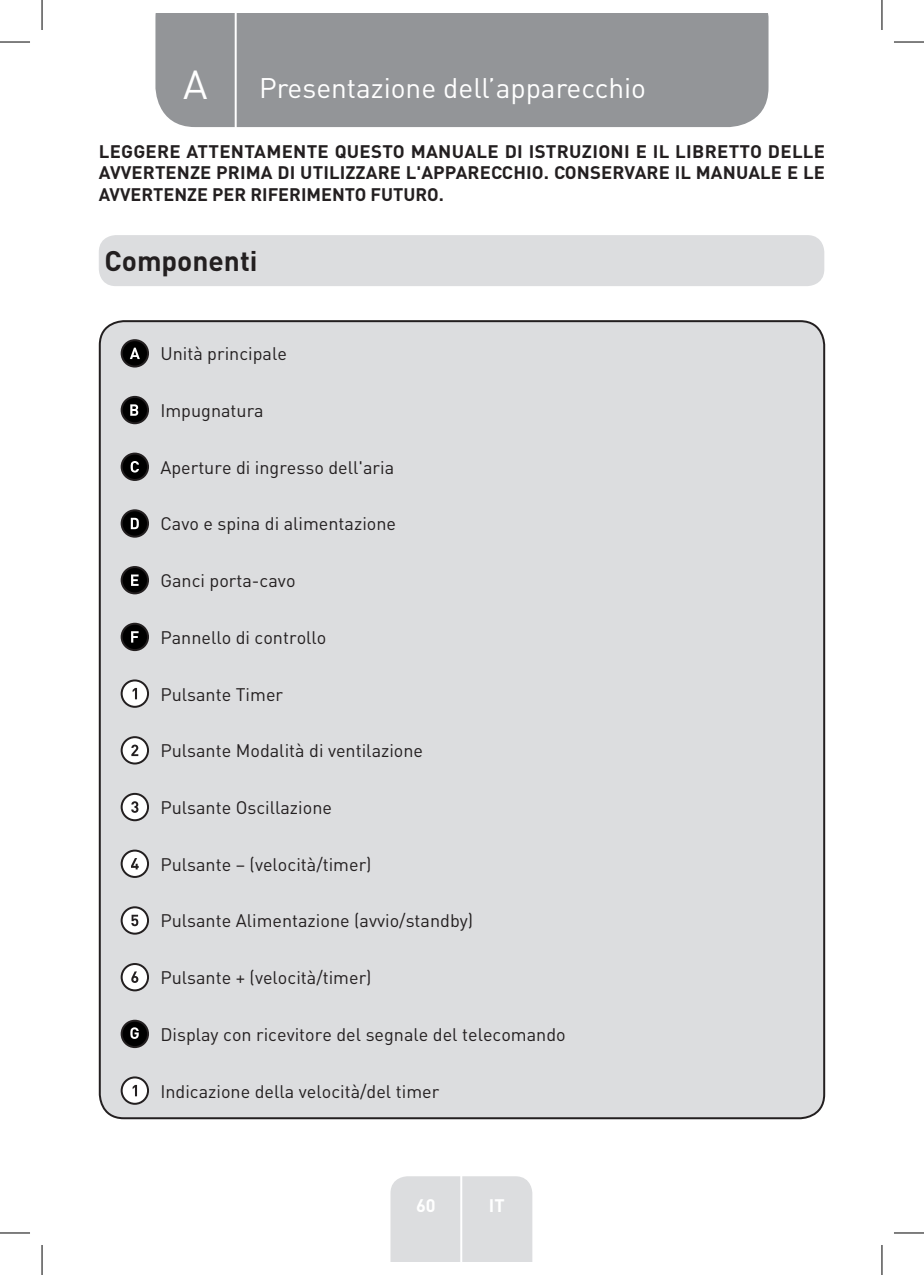
<style>
.page{position:relative;width:924px;height:1275px;background:#fff}
.page>*{position:absolute;margin:0;border:0;box-sizing:border-box;transform-origin:0 0}
.t1{font:40px "DIN Pro";color:#fff}
.TitreGauche__gabarit{font:28px "DIN Pro";color:#fff}
.Headline-01{font:700 28px "DIN Pro";color:#231f20}
.Left__Table{font:18px "DIN Pro";color:#231f20}
.Body{font:700 18px/21.6px "DIN Pro";color:#231f20;text-align:justify}
.t2{font:700 18px "DIN Pro";color:#fff}
</style>
<div class="page">
<div style="left:155px;top:14px;width:613px;height:113px;background:#939598"></div>
<div style="left:390px;top:1176px;width:142px;height:85px;background:#dcdddf"></div>
<hr style="left:460px;top:1153px;width:2px;height:108px;background:#fff">
<hr style="left:234px;top:14px;width:2px;height:116px;background:#fff">
<div style="left:99px;top:235px;width:724px;height:51px;background:#dcdddf;border-radius:17px"></div>
<div style="left:100px;top:321px;width:723px;height:797px;background:#dcdddf;border-radius:24px"></div>
<div style="left:122px;top:340px;width:26px;height:26px;background:#000;border-radius:50%"></div>
<div style="left:121px;top:339px;width:28px;height:28px;border:2px solid #231f20;border-radius:50%"></div>
<svg style="left:130px;top:348px;width:10px;height:11px"></svg>
<div style="left:122px;top:397px;width:26px;height:26px;background:#000;border-radius:50%"></div>
<div style="left:121px;top:396px;width:28px;height:28px;border:2px solid #231f20;border-radius:50%"></div>
<svg style="left:130px;top:404px;width:8px;height:12px"></svg>
<div style="left:122px;top:453px;width:26px;height:27px;background:#000;border-radius:50%"></div>
<div style="left:121px;top:452px;width:28px;height:29px;border:2px solid #231f20;border-radius:50%"></div>
<svg style="left:130px;top:461px;width:9px;height:11px"></svg>
<div style="left:122px;top:510px;width:26px;height:26px;background:#000;border-radius:50%"></div>
<div style="left:121px;top:509px;width:28px;height:28px;border:2px solid #231f20;border-radius:50%"></div>
<svg style="left:131px;top:518px;width:8px;height:11px"></svg>
<div style="left:122px;top:567px;width:26px;height:26px;background:#000;border-radius:50%"></div>
<div style="left:121px;top:566px;width:28px;height:28px;border:2px solid #231f20;border-radius:50%"></div>
<svg style="left:131px;top:574px;width:7px;height:12px"></svg>
<div style="left:122px;top:624px;width:26px;height:26px;background:#000;border-radius:50%"></div>
<div style="left:121px;top:623px;width:28px;height:28px;border:2px solid #231f20;border-radius:50%"></div>
<svg style="left:131px;top:631px;width:7px;height:11px"></svg>
<div style="left:122px;top:680px;width:26px;height:27px;background:#fff;border-radius:50%"></div>
<div style="left:121px;top:679px;width:28px;height:29px;border:2px solid #231f20;border-radius:50%"></div>
<svg style="left:133px;top:688px;width:4px;height:11px"></svg>
<svg style="left:122px;top:737px;width:26px;height:26px"></svg>
<div style="left:121px;top:736px;width:28px;height:28px;border:2px solid #231f20;border-radius:50%"></div>
<svg style="left:131px;top:744px;width:7px;height:12px"></svg>
<div style="left:122px;top:794px;width:26px;height:26px;background:#fff;border-radius:50%"></div>
<div style="left:121px;top:793px;width:28px;height:28px;border:2px solid #231f20;border-radius:50%"></div>
<svg style="left:131px;top:801px;width:7px;height:12px"></svg>
<svg style="left:122px;top:850px;width:26px;height:27px"></svg>
<div style="left:121px;top:849px;width:28px;height:29px;border:2px solid #231f20;border-radius:50%"></div>
<svg style="left:131px;top:858px;width:8px;height:11px"></svg>
<div style="left:122px;top:907px;width:26px;height:26px;background:#fff;border-radius:50%"></div>
<div style="left:121px;top:906px;width:28px;height:28px;border:2px solid #231f20;border-radius:50%"></div>
<svg style="left:131px;top:914px;width:7px;height:12px"></svg>
<div style="left:122px;top:964px;width:26px;height:26px;background:#fff;border-radius:50%"></div>
<div style="left:121px;top:963px;width:28px;height:28px;border:2px solid #231f20;border-radius:50%"></div>
<svg style="left:131px;top:971px;width:7px;height:12px"></svg>
<div style="left:122px;top:1020px;width:26px;height:27px;background:#000;border-radius:50%"></div>
<div style="left:121px;top:1019px;width:28px;height:29px;border:2px solid #231f20;border-radius:50%"></div>
<svg style="left:130px;top:1027px;width:9px;height:12px"></svg>
<div style="left:122px;top:1077px;width:26px;height:26px;background:#fff;border-radius:50%"></div>
<div style="left:121px;top:1076px;width:28px;height:28px;border:2px solid #231f20;border-radius:50%"></div>
<svg style="left:133px;top:1085px;width:4px;height:11px"></svg>
<hr style="left:0;top:42px;width:30px;height:1px;background:#000">
<hr style="left:893px;top:42px;width:30px;height:1px;background:#000">
<hr style="left:0;top:1232px;width:30px;height:1px;background:#000">
<hr style="left:893px;top:1232px;width:30px;height:1px;background:#000">
<hr style="left:42px;top:0;width:1px;height:30px;background:#000">
<hr style="left:42px;top:1245px;width:1px;height:30px;background:#000">
<hr style="left:881px;top:0;width:1px;height:30px;background:#000">
<hr style="left:881px;top:1245px;width:1px;height:30px;background:#000">
<p class="t1" style="left:183px;top:57px;width:26px">A</p>
<p class="TitreGauche__gabarit" style="left:259px;top:69px;width:388px">Presentazione dell’apparecchio</p>
<p class="Body" style="left:99px;top:140px;width:727px">LEGGERE ATTENTAMENTE QUESTO MANUALE DI ISTRUZIONI E IL LIBRETTO DELLE AVVERTENZE PRIMA DI UTILIZZARE L'APPARECCHIO. CONSERVARE IL MANUALE E LE AVVERTENZE PER RIFERIMENTO FUTURO.</p>
<p class="Headline-01" style="left:104px;top:242px;width:154px">Componenti</p>
<p class="Left__Table" style="left:160px;top:341px;width:128px">Unità principale</p>
<p class="Left__Table" style="left:160px;top:398px;width:105px">Impugnatura</p>
<p class="Left__Table" style="left:160px;top:455px;width:235px">Aperture di ingresso dell'aria</p>
<p class="Left__Table" style="left:160px;top:511px;width:237px">Cavo e spina di alimentazione</p>
<p class="Left__Table" style="left:160px;top:568px;width:137px">Ganci porta-cavo</p>
<p class="Left__Table" style="left:160px;top:625px;width:167px">Pannello di controllo</p>
<p class="Left__Table" style="left:160px;top:682px;width:124px">Pulsante Timer</p>
<p class="Left__Table" style="left:160px;top:738px;width:264px">Pulsante Modalità di ventilazione</p>
<p class="Left__Table" style="left:160px;top:795px;width:173px">Pulsante Oscillazione</p>
<p class="Left__Table" style="left:160px;top:852px;width:213px">Pulsante – (velocità/timer)</p>
<p class="Left__Table" style="left:160px;top:908px;width:314px">Pulsante Alimentazione (avvio/standby)</p>
<p class="Left__Table" style="left:160px;top:965px;width:213px">Pulsante + (velocità/timer)</p>
<p class="Left__Table" style="left:160px;top:1022px;width:406px">Display con ricevitore del segnale del telecomando</p>
<p class="Left__Table" style="left:160px;top:1078px;width:280px">Indicazione della velocità/del timer</p>
<p class="t2" style="left:416px;top:1192px;width:21px">60</p>
<p class="t2" style="left:488px;top:1192px;width:17px">IT</p>
</div>
